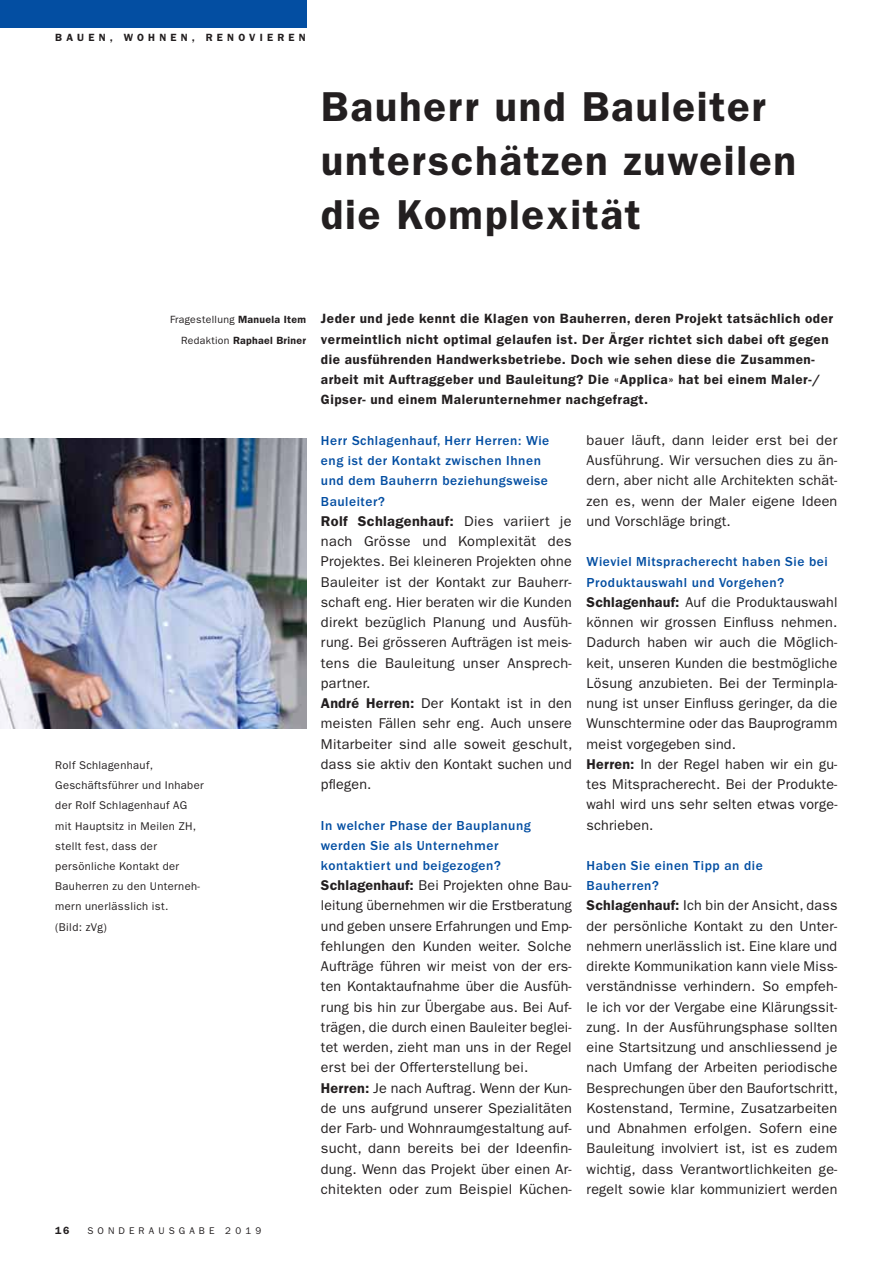
<style>
.page{position:relative;width:893px;height:1263px;background:#fff}
.page>*{position:absolute;margin:0;border:0;box-sizing:border-box;transform-origin:0 0}
.t1{font:600 42px/54px "ITC Franklin Gothic Std";letter-spacing:.04em;color:#231f20}
.t2{font:14.25px/20.2px "ITC Franklin Gothic Std";letter-spacing:.015em;color:#231f20}
.t3{font:600 13.5px/20.2px "ITC Franklin Gothic Std";letter-spacing:.04em;color:#231f20}
.t4{font:500 13.5px/20.2px "ITC Franklin Gothic Std";letter-spacing:.04em;color:#034ea2}
.t5{font:11.25px/20.2px "ITC Franklin Gothic Std";letter-spacing:.03em;color:#231f20}
.t6{font:600 10.5px/20.2px "ITC Franklin Gothic Std";letter-spacing:.03em;color:#231f20;text-align:right}
.t7{font:600 10.5px "ITC Franklin Gothic Std";letter-spacing:.4em;color:#231f20}
.t8{font:9.75px "ITC Franklin Gothic Std";letter-spacing:.42em;color:#231f20}
.s1{font-weight:400}
.s2{font-weight:600}
</style>
<div class="page">
<div style="left:0;top:0;width:306px;height:28px;background:#034ea2"></div>
<img style="left:0;top:438px;width:306px;height:290px">
<p class="t7" style="left:55px;top:34px;width:252px">BAUEN, WOHNEN, RENOVIEREN</p>
<h1 class="t1" style="left:321px;top:83px;width:477px">Bauherr und Bauleiter unterschätzen zuweilen die Komplexität</h1>
<p class="t6" style="left:170px;top:311px;width:138px"><span class="s1">Fragestellung</span> Manuela Item<br><span class="s1">Redaktion</span> Raphael Briner</p>
<p class="t3" style="left:321px;top:310px;width:514px">Jeder und jede kennt die Klagen von Bauherren, deren Projekt tatsächlich oder vermeintlich nicht optimal gelaufen ist. Der Ärger richtet sich dabei oft gegen die ausführenden Handwerksbetriebe. Doch wie sehen diese die Zusammen&shy;arbeit mit Auftraggeber und Bauleitung? Die «Applica» hat bei einem Maler-/ Gipser- und einem Malerunternehmer nachgefragt.</p>
<p class="t4" style="left:321px;top:431px;width:230px">Herr Schlagenhauf, Herr Herren: Wie eng ist der Kontakt zwischen Ihnen und dem Bauherrn beziehungsweise<br>Bauleiter?</p>
<p class="t2" style="left:321px;top:512px;width:253px"><span class="s2">Rolf Schlagenhauf:</span> Dies variiert je nach Grösse und Komplexität des Projektes. Bei kleineren Projekten ohne Bauleiter ist der Kontakt zur Bauherr&shy;schaft eng. Hier beraten wir die Kunden direkt bezüglich Planung und Ausfüh&shy;rung. Bei grösseren Aufträgen ist meis&shy;tens die Bauleitung unser Ansprech&shy;partner.<br><span class="s2">André Herren:</span> Der Kontakt ist in den meisten Fällen sehr eng. Auch unsere Mitarbeiter sind alle soweit geschult, dass sie aktiv den Kontakt suchen und pflegen.</p>
<p class="t4" style="left:321px;top:816px;width:211px">In welcher Phase der Bauplanung werden Sie als Unternehmer kontaktiert und beigezogen?</p>
<p class="t2" style="left:321px;top:876px;width:252px"><span class="s2">Schlagenhauf:</span> Bei Projekten ohne Bau&shy;leitung übernehmen wir die Erstberatung und geben unsere Erfahrungen und Emp&shy;fehlungen den Kunden weiter. Solche Aufträge führen wir meist von der ers&shy;ten Kontaktaufnahme über die Ausfüh&shy;rung bis hin zur Übergabe aus. Bei Auf&shy;trägen, die durch einen Bauleiter beglei&shy;tet werden, zieht man uns in der Regel erst bei der Offerterstellung bei.<br><span class="s2">Herren:</span> Je nach Auftrag. Wenn der Kun&shy;de uns aufgrund unserer Spezialitäten der Farb- und Wohnraumgestaltung auf&shy;sucht, dann bereits bei der Ideenfin&shy;dung. Wenn das Projekt über einen Ar&shy;chitekten oder zum Beispiel Küchen-</p>
<p class="t2" style="left:587px;top:431px;width:252px;text-align:justify">bauer läuft, dann leider erst bei der Ausführung. Wir versuchen dies zu än&shy;dern, aber nicht alle Architekten schät&shy;zen es, wenn der Maler eigene Ideen und Vorschläge bringt.</p>
<p class="t4" style="left:587px;top:553px;width:243px">Wieviel Mitspracherecht haben Sie bei<br>Produktauswahl und Vorgehen?</p>
<p class="t2" style="left:587px;top:593px;width:252px"><span class="s2">Schlagenhauf:</span> Auf die Produktauswahl können wir grossen Einfluss nehmen.<br>Dadurch haben wir auch die Möglich&shy;keit, unseren Kunden die bestmögliche Lösung anzubieten. Bei der Terminpla&shy;nung ist unser Einfluss geringer, da die Wunschtermine oder das Bauprogramm meist vorgegeben sind.<br><span class="s2">Herren:</span> In der Regel haben wir ein gu&shy;tes Mitspracherecht. Bei der Produkte&shy;wahl wird uns sehr selten etwas vorge&shy;schrieben.</p>
<p class="t4" style="left:587px;top:856px;width:178px">Haben Sie einen Tipp an die<br>Bauherren?</p>
<p class="t2" style="left:587px;top:897px;width:253px;text-align:justify"><span class="s2">Schlagenhauf:</span> Ich bin der Ansicht, dass der persönliche Kontakt zu den Unter&shy;nehmern unerlässlich ist. Eine klare und direkte Kommunikation kann viele Miss&shy;verständnisse verhindern. So empfeh&shy;le ich vor der Vergabe eine Klärungssit&shy;zung. In der Ausführungsphase sollten eine Startsitzung und anschliessend je nach Umfang der Arbeiten periodische Besprechungen über den Baufortschritt, Kostenstand, Termine, Zusatz arbeiten und Abnahmen erfolgen. Sofern eine Bauleitung involviert ist, ist es zudem wichtig, dass Verantwortlichkeiten ge&shy;regelt sowie klar kommuniziert werden</p>
<p class="t5" style="left:55px;top:756px;width:150px">Rolf Schlagenhauf,<br>Geschäftsführer und Inhaber der Rolf Schlagenhauf AG mit Hauptsitz in Meilen ZH, stellt fest, dass der persönliche Kontakt der<br>Bauherren zu den Unterneh&shy;mern unerlässlich ist.<br>(Bild: zVg)</p>
<p class="t7" style="left:55px;top:1227px;width:16px">16</p>
<p class="t8" style="left:87px;top:1227px;width:175px">SONDERAUSGABE 2019</p>
</div>
